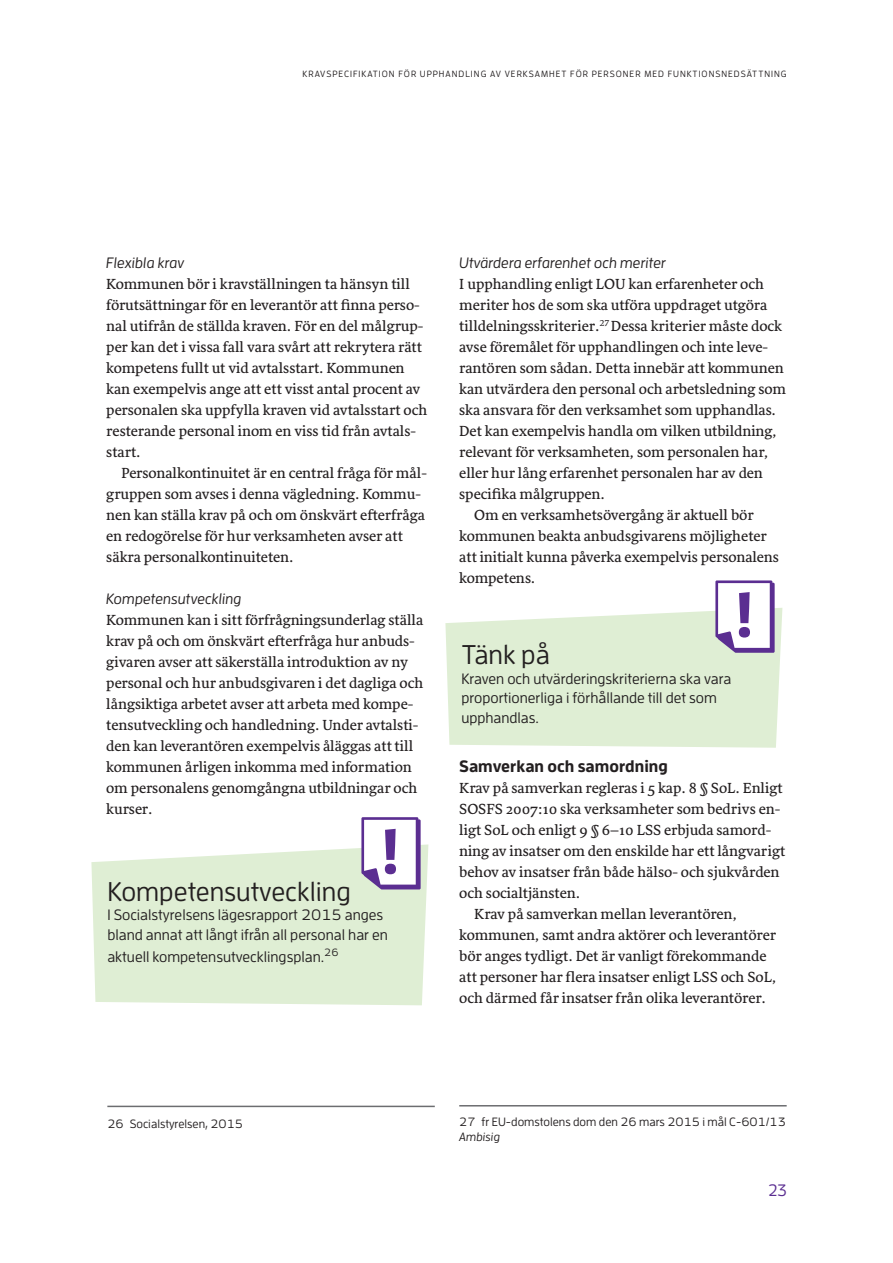
<style>
.page{position:relative;width:893px;height:1263px;background:#fff}
.page>*{position:absolute;margin:0;border:0;box-sizing:border-box;transform-origin:0 0}
.Tabelltext{font:500 27px "Enzo OT";color:#231f20}
.Rubrik_3{font:700 16.5px "Enzo OT";color:#231f20}
.t1{font:500 16.5px "Enzo OT";color:#5b2e91}
.Brödtext_1_a{font:15px/21px "Sirba";color:#231f20}
.Tabelltext-2{font:500 15px/19.5px "Enzo OT";color:#231f20}
.Brödtext_1_a-2{font:italic 500 15px "Enzo OT";color:#231f20}
.Fotnot{font:500 12px/15px "Enzo OT";color:#231f20}
.t2{font:500 9px "Enzo OT";letter-spacing:.11em;color:#231f20}
.s1{font-style:italic}
</style>
<div class="page">
<svg style="left:91px;top:844px;width:337px;height:161px;background:#e1efd7"></svg>
<svg style="left:361px;top:817px;width:60px;height:72px"></svg>
<hr style="left:107px;top:1106px;width:328px;height:1px;background:#6c6d70">
<hr style="left:459px;top:1105px;width:328px;height:1px;background:#6c6d70">
<svg style="left:445px;top:608px;width:337px;height:140px;background:#e1efd7"></svg>
<svg style="left:715px;top:580px;width:60px;height:73px"></svg>
<p class="t2" style="left:303px;top:68px;width:486px">KRAVSPECIFIKATION FÖR UPPHANDLING AV VERKSAMHET FÖR PERSONER MED FUNKTIONSNEDSÄTTNING</p>
<p class="Brödtext_1_a-2" style="left:106px;top:254px;width:80px">Flexibla krav</p>
<p class="Brödtext_1_a" style="left:106px;top:274px;width:322px">Kommunen bör i kravställningen ta hänsyn till förutsättningar för en leverantör att finna perso&shy;nal utifrån de ställda kraven. För en del målgrup&shy;per kan det i vissa fall vara svårt att rekrytera rätt kompetens fullt ut vid avtalsstart. Kommunen kan exempelvis ange att ett visst antal procent av personalen ska uppfylla kraven vid avtalsstart och resterande personal inom en viss tid från avtals&shy;start.</p>
<p class="Brödtext_1_a" style="left:106px;top:463px;width:322px;text-indent:15px">Personalkontinuitet är en central fråga för mål&shy;gruppen som avses i denna vägledning. Kommu&shy;nen kan ställa krav på och om önskvärt efterfråga en redogörelse för hur verksamheten avser att säkra personalkontinuiteten.</p>
<p class="Brödtext_1_a-2" style="left:106px;top:590px;width:137px">Kompetensutveckling</p>
<p class="Brödtext_1_a" style="left:106px;top:610px;width:318px">Kommunen kan i sitt förfrågningsunderlag ställa krav på och om önskvärt efterfråga hur anbuds&shy;givaren avser att säkerställa introduktion av ny personal och hur anbudsgivaren i det dagliga och långsiktiga arbetet avser att arbeta med kompe&shy;tensutveckling och handledning. Under avtalsti&shy;den kan leverantören exempelvis åläggas att till kommunen årligen inkomma med information om personalens genomgångna utbildningar och kurser.</p>
<p class="Tabelltext" style="left:107px;top:875px;width:245px">Kompetensutveckling</p>
<p class="Tabelltext-2" style="left:107px;top:905px;width:282px">I Socialstyrelsens lägesrapport 2015 anges bland annat att långt ifrån all personal har en</p>
<p class="Tabelltext-2" style="left:107px;top:947px;width:233px">aktuell kompetensutvecklingsplan.<sup>26</sup></p>
<p class="Brödtext_1_a-2" style="left:459px;top:254px;width:208px">Utvärdera erfarenhet och meriter</p>
<p class="Brödtext_1_a" style="left:459px;top:274px;width:328px">I upphandling enligt LOU kan erfarenheter och meriter hos de som ska utföra uppdraget utgöra tilldelningsskriterier.<sup>27</sup> Dessa kriterier måste dock avse föremålet för upphandlingen och inte leve&shy;rantören som sådan. Detta innebär att kommunen kan utvärdera den personal och arbetsledning som ska ansvara för den verksamhet som upphandlas.<br>Det kan exempelvis handla om vilken utbildning, relevant för verksamheten, som personalen har, eller hur lång erfarenhet personalen har av den specifika målgruppen.</p>
<p class="Brödtext_1_a" style="left:459px;top:505px;width:321px;text-indent:15px">Om en verksamhetsövergång är aktuell bör kommunen beakta anbudsgivarens möjligheter att initialt kunna påverka exempelvis personalens kompetens.</p>
<p class="Tabelltext" style="left:461px;top:639px;width:90px">Tänk på</p>
<p class="Tabelltext-2" style="left:461px;top:668px;width:271px">Kraven och utvärderingskriterierna ska vara proportionerliga i förhållande till det som upphandlas.</p>
<h3 class="Rubrik_3" style="left:459px;top:755px;width:210px">Samverkan och samordning</h3>
<p class="Brödtext_1_a" style="left:459px;top:778px;width:327px">Krav på samverkan regleras i 5 kap. 8 § SoL. Enligt SOSFS 2007:10 ska verksamheter som bedrivs en&shy;ligt SoL och enligt 9 § 6–10 LSS erbjuda samord&shy;ning av insatser om den enskilde har ett långvarigt behov av insatser från både hälso- och sjukvården och socialtjänsten.</p>
<p class="Brödtext_1_a" style="left:459px;top:904px;width:319px;text-indent:15px">Krav på samverkan mellan leverantören, kommunen, samt andra aktörer och leverantörer bör anges tydligt. Det är vanligt förekommande att personer har flera insatser enligt LSS och SoL, och därmed får insatser från olika leverantörer.</p>
<p class="Fotnot" style="left:107px;top:1116px;width:137px">26 Socialstyrelsen, 2015</p>
<p class="Fotnot" style="left:459px;top:1114px;width:328px">27 fr EU-domstolens dom den 26 mars 2015 i mål C-601/13<br><span class="s1">Ambisig</span></p>
<p class="t1" style="left:768px;top:1180px;width:20px">23</p>
</div>
